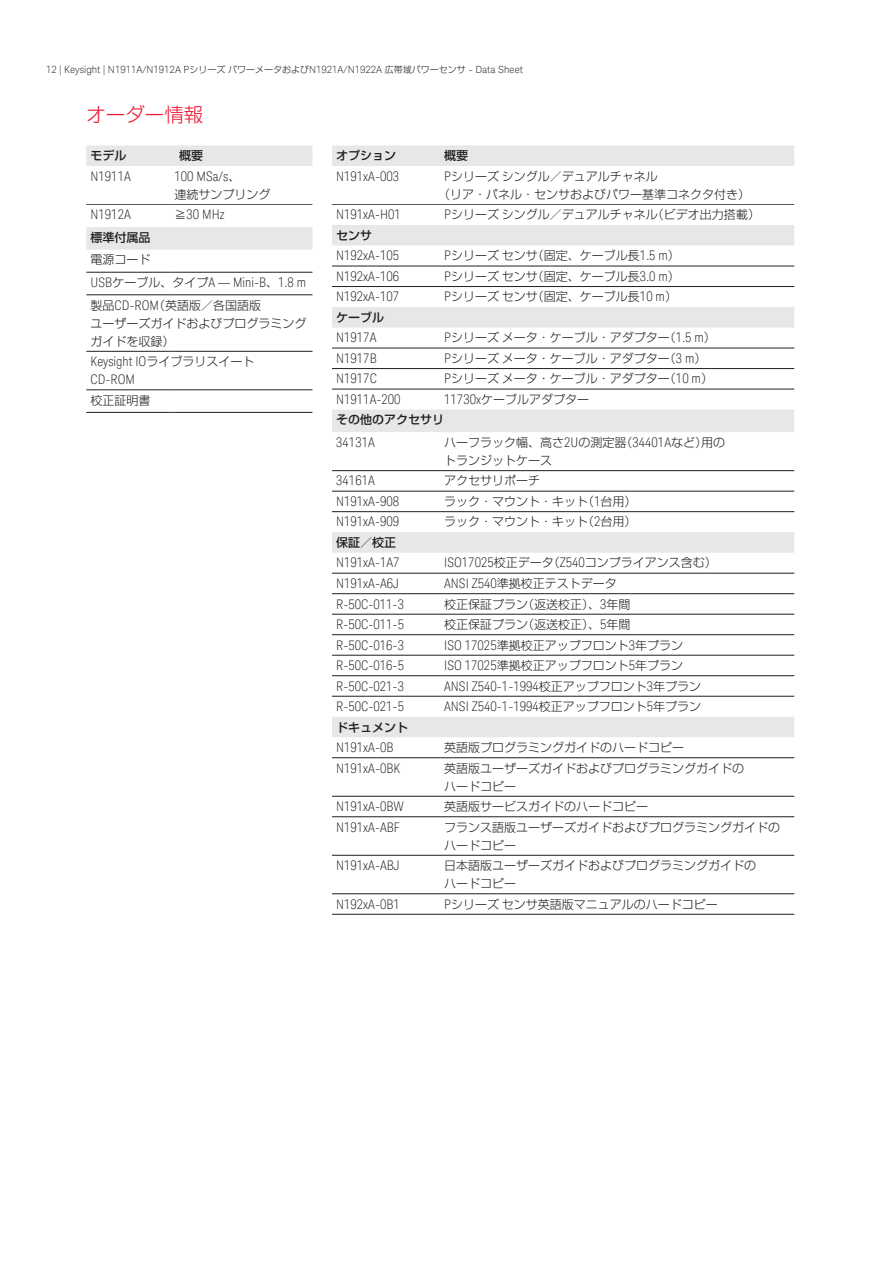
<style>
.page{position:relative;width:893px;height:1263px;background:#fff}
.page>*{position:absolute;margin:0;border:0;box-sizing:border-box;transform-origin:0 0}
.t1{font:300 19.5px "Shin Go Pro";color:#ed1a36}
.t2{font:300 condensed 13.2px/18px "Keysight Sans";color:#231f20}
.t3{font:300 12px/18px "Shin Go Pro";color:#231f20}
.t4{font:500 12px "Shin Go Pro";color:#231f20}
.t5{font:300 9.9px "Keysight Sans";color:#231f20}
.s1{font-family:"Shin Go Pro";font-size:9px}
.s2{font-family:"Shin Go Pro";font-stretch:normal;font-size:12px}
.s3{font-family:"Keysight Sans";font-stretch:condensed;font-size:13.2px}
</style>
<div class="page">
<svg style="left:332px;top:145px;width:462px;height:592px"></svg>
<hr style="left:332px;top:204px;width:108px;height:1px;background:#57585a">
<hr style="left:440px;top:204px;width:354px;height:1px;background:#57585a">
<hr style="left:332px;top:266px;width:108px;height:1px;background:#231f20">
<hr style="left:440px;top:266px;width:354px;height:1px;background:#231f20">
<hr style="left:332px;top:286px;width:108px;height:1px;background:#231f20">
<hr style="left:440px;top:286px;width:354px;height:1px;background:#231f20">
<hr style="left:332px;top:348px;width:108px;height:1px;background:#231f20">
<hr style="left:440px;top:348px;width:354px;height:1px;background:#231f20">
<hr style="left:332px;top:368px;width:108px;height:1px;background:#231f20">
<hr style="left:440px;top:368px;width:354px;height:1px;background:#231f20">
<hr style="left:332px;top:389px;width:108px;height:1px;background:#231f20">
<hr style="left:440px;top:389px;width:354px;height:1px;background:#231f20">
<hr style="left:332px;top:470px;width:108px;height:1px;background:#231f20">
<hr style="left:440px;top:470px;width:354px;height:1px;background:#231f20">
<hr style="left:332px;top:491px;width:108px;height:1px;background:#231f20">
<hr style="left:440px;top:491px;width:354px;height:1px;background:#231f20">
<hr style="left:332px;top:511px;width:108px;height:1px;background:#231f20">
<hr style="left:440px;top:511px;width:354px;height:1px;background:#231f20">
<hr style="left:332px;top:573px;width:108px;height:1px;background:#231f20">
<hr style="left:440px;top:573px;width:354px;height:1px;background:#231f20">
<hr style="left:332px;top:593px;width:108px;height:1px;background:#231f20">
<hr style="left:440px;top:593px;width:354px;height:1px;background:#231f20">
<hr style="left:332px;top:614px;width:108px;height:1px;background:#231f20">
<hr style="left:440px;top:614px;width:354px;height:1px;background:#231f20">
<hr style="left:332px;top:634px;width:108px;height:1px;background:#231f20">
<hr style="left:440px;top:634px;width:354px;height:1px;background:#231f20">
<hr style="left:332px;top:655px;width:108px;height:1px;background:#231f20">
<hr style="left:440px;top:655px;width:354px;height:1px;background:#231f20">
<hr style="left:332px;top:675px;width:108px;height:1px;background:#231f20">
<hr style="left:440px;top:675px;width:354px;height:1px;background:#231f20">
<hr style="left:332px;top:696px;width:108px;height:1px;background:#231f20">
<hr style="left:440px;top:696px;width:354px;height:1px;background:#231f20">
<hr style="left:332px;top:757px;width:108px;height:1px;background:#231f20">
<hr style="left:440px;top:757px;width:354px;height:1px;background:#231f20">
<hr style="left:332px;top:796px;width:108px;height:1px;background:#231f20">
<hr style="left:440px;top:796px;width:354px;height:1px;background:#231f20">
<hr style="left:332px;top:816px;width:108px;height:1px;background:#231f20">
<hr style="left:440px;top:816px;width:354px;height:1px;background:#231f20">
<hr style="left:332px;top:855px;width:108px;height:1px;background:#231f20">
<hr style="left:440px;top:855px;width:354px;height:1px;background:#231f20">
<hr style="left:332px;top:893px;width:108px;height:1px;background:#231f20">
<hr style="left:440px;top:893px;width:354px;height:1px;background:#231f20">
<hr style="left:332px;top:914px;width:108px;height:1px;background:#231f20">
<hr style="left:440px;top:914px;width:354px;height:1px;background:#231f20">
<hr style="left:86px;top:272px;width:84px;height:1px;background:#231f20">
<hr style="left:175px;top:272px;width:137px;height:1px;background:#231f20">
<hr style="left:86px;top:294px;width:84px;height:1px;background:#231f20">
<hr style="left:175px;top:294px;width:137px;height:1px;background:#231f20">
<hr style="left:86px;top:351px;width:84px;height:1px;background:#231f20">
<hr style="left:175px;top:351px;width:137px;height:1px;background:#231f20">
<hr style="left:86px;top:389px;width:84px;height:1px;background:#231f20">
<hr style="left:175px;top:389px;width:137px;height:1px;background:#231f20">
<svg style="left:86px;top:145px;width:226px;height:105px"></svg>
<hr style="left:175px;top:204px;width:137px;height:1px;background:#57585a">
<hr style="left:86px;top:412px;width:84px;height:1px;background:#231f20">
<hr style="left:175px;top:412px;width:137px;height:1px;background:#231f20">
<p class="t5" style="left:46px;top:63px;width:478px">12 | Keysight | N1911A/N1912A P<span class="s1">シリーズパワーメータおよび</span>N1921A/N1922A <span class="s1">広帯域パワーセンサ</span> - Data Sheet</p>
<h1 class="t1" style="left:86px;top:99px;width:119px">オーダー情報</h1>
<p class="t4" style="left:91px;top:146px;width:37px">モデル</p>
<p class="t4" style="left:179px;top:146px;width:25px">概要</p>
<p class="t2" style="left:91px;top:167px;width:42px">N1911A</p>
<p class="t2" style="left:175px;top:167px;width:67px">100 MSa/s<span class="s2">、</span></p>
<p class="t3" style="left:175px;top:184px;width:98px">連続サンプリング</p>
<p class="t2" style="left:91px;top:206px;width:42px">N1912A</p>
<p class="t2" style="left:175px;top:206px;width:51px"><span class="s2">≧</span>30 MHz</p>
<p class="t4" style="left:91px;top:227px;width:61px">標準付属品</p>
<p class="t3" style="left:91px;top:249px;width:61px">電源コード</p>
<p class="t2" style="left:91px;top:273px;width:217px">USB<span class="s2">ケーブル、タイプ</span>A <span class="s2">̶</span> Mini-B<span class="s2">、</span>1.8 m</p>
<p class="t3" style="left:91px;top:295px;width:217px">製品<span class="s3">CD-ROM</span>（英語版／各国語版<br>ユーザーズガイドおよびプログラミングガイドを収録）</p>
<p class="t2" style="left:91px;top:352px;width:165px">Keysight IO<span class="s2">ライブラリスイート<br></span>CD-ROM</p>
<p class="t3" style="left:91px;top:390px;width:61px">校正証明書</p>
<p class="t4" style="left:336px;top:146px;width:61px">オプション</p>
<p class="t4" style="left:444px;top:146px;width:25px">概要</p>
<p class="t2" style="left:336px;top:167px;width:64px">N191xA-003</p>
<p class="t3" style="left:438px;top:166px;width:313px;text-indent:6px"><span class="s3">P</span>シリーズシングル／デュアルチャネル<br>（リア・パネル・センサおよびパワー基準コネクタ付き）</p>
<p class="t2" style="left:336px;top:206px;width:66px">N191xA-H01</p>
<p class="t3" style="left:444px;top:204px;width:317px"><span class="s3">P</span>シリーズシングル／デュアルチャネル（ビデオ出力搭載）</p>
<p class="t4" style="left:336px;top:225px;width:37px">センサ</p>
<p class="t2" style="left:336px;top:247px;width:64px">N192xA-105</p>
<p class="t3" style="left:444px;top:245px;width:237px"><span class="s3">P</span>シリーズセンサ（固定、ケーブル長<span class="s3">1.5 m</span>）</p>
<p class="t2" style="left:336px;top:267px;width:64px">N192xA-106</p>
<p class="t3" style="left:444px;top:266px;width:237px"><span class="s3">P</span>シリーズセンサ（固定、ケーブル長<span class="s3">3.0 m</span>）</p>
<p class="t2" style="left:336px;top:288px;width:64px">N192xA-107</p>
<p class="t3" style="left:444px;top:286px;width:234px"><span class="s3">P</span>シリーズセンサ（固定、ケーブル長<span class="s3">10 m</span>）</p>
<p class="t4" style="left:336px;top:307px;width:49px">ケーブル</p>
<p class="t2" style="left:336px;top:329px;width:42px">N1917A</p>
<p class="t3" style="left:444px;top:327px;width:273px"><span class="s3">P</span>シリーズメータ・ケーブル・アダプター（<span class="s3">1.5 m</span>）</p>
<p class="t2" style="left:336px;top:349px;width:42px">N1917B</p>
<p class="t3" style="left:444px;top:348px;width:264px"><span class="s3">P</span>シリーズメータ・ケーブル・アダプター（<span class="s3">3 m</span>）</p>
<p class="t2" style="left:336px;top:370px;width:42px">N1917C</p>
<p class="t3" style="left:444px;top:368px;width:270px"><span class="s3">P</span>シリーズメータ・ケーブル・アダプター（<span class="s3">10 m</span>）</p>
<p class="t2" style="left:336px;top:390px;width:66px">N1911A-200</p>
<p class="t3" style="left:444px;top:389px;width:146px"><span class="s3">11730x</span>ケーブルアダプター</p>
<p class="t4" style="left:336px;top:410px;width:109px">その他のアクセサリ</p>
<p class="t2" style="left:336px;top:433px;width:40px">34131A</p>
<p class="t3" style="left:444px;top:432px;width:282px">ハーフラック幅、高さ<span class="s3">2U</span>の測定器（<span class="s3">34401A</span>など）用のトランジットケース</p>
<p class="t2" style="left:336px;top:472px;width:40px">34161A</p>
<p class="t3" style="left:444px;top:470px;width:97px">アクセサリポーチ</p>
<p class="t2" style="left:336px;top:492px;width:64px">N191xA-908</p>
<p class="t3" style="left:444px;top:491px;width:194px">ラック・マウント・キット（<span class="s3">1</span>台用）</p>
<p class="t2" style="left:336px;top:513px;width:64px">N191xA-909</p>
<p class="t3" style="left:444px;top:511px;width:194px">ラック・マウント・キット（<span class="s3">2</span>台用）</p>
<p class="t4" style="left:336px;top:533px;width:61px">保証／校正</p>
<p class="t2" style="left:336px;top:554px;width:65px">N191xA-1A7</p>
<p class="t3" style="left:444px;top:552px;width:274px"><span class="s3">ISO17025</span>校正データ（<span class="s3">Z540</span>コンプライアンス含む）</p>
<p class="t2" style="left:336px;top:574px;width:64px">N191xA-A6J</p>
<p class="t3" style="left:444px;top:573px;width:174px"><span class="s3">ANSI Z540</span>準拠校正テストデータ</p>
<p class="t2" style="left:336px;top:595px;width:69px">R-50C-011-3</p>
<p class="t3" style="left:444px;top:593px;width:188px">校正保証プラン（返送校正）、<span class="s3">3</span>年間</p>
<p class="t2" style="left:336px;top:615px;width:69px">R-50C-011-5</p>
<p class="t3" style="left:444px;top:614px;width:188px">校正保証プラン（返送校正）、<span class="s3">5</span>年間</p>
<p class="t2" style="left:336px;top:636px;width:69px">R-50C-016-3</p>
<p class="t3" style="left:444px;top:634px;width:240px"><span class="s3">ISO 17025</span>準拠校正アップフロント<span class="s3">3</span>年プラン</p>
<p class="t2" style="left:336px;top:656px;width:69px">R-50C-016-5</p>
<p class="t3" style="left:444px;top:655px;width:240px"><span class="s3">ISO 17025</span>準拠校正アップフロント<span class="s3">5</span>年プラン</p>
<p class="t2" style="left:336px;top:677px;width:69px">R-50C-021-3</p>
<p class="t2" style="left:444px;top:677px;width:258px">ANSI Z540-1-1994<span class="s2">校正アップフロント</span>3<span class="s2">年プラン</span></p>
<p class="t2" style="left:336px;top:697px;width:69px">R-50C-021-5</p>
<p class="t2" style="left:444px;top:697px;width:258px">ANSI Z540-1-1994<span class="s2">校正アップフロント</span>5<span class="s2">年プラン</span></p>
<p class="t4" style="left:336px;top:717px;width:73px">ドキュメント</p>
<p class="t2" style="left:336px;top:738px;width:59px">N191xA-0B</p>
<p class="t3" style="left:444px;top:737px;width:241px">英語版プログラミングガイドのハードコピー</p>
<p class="t2" style="left:336px;top:759px;width:66px">N191xA-0BK</p>
<p class="t3" style="left:444px;top:757px;width:301px">英語版ユーザーズガイドおよびプログラミングガイドのハードコピー</p>
<p class="t2" style="left:336px;top:797px;width:69px">N191xA-0BW</p>
<p class="t3" style="left:444px;top:796px;width:205px">英語版サービスガイドのハードコピー</p>
<p class="t2" style="left:336px;top:818px;width:65px">N191xA-ABF</p>
<p class="t3" style="left:444px;top:816px;width:337px">フランス語版ユーザーズガイドおよびプログラミングガイドのハードコピー</p>
<p class="t2" style="left:336px;top:856px;width:65px">N191xA-ABJ</p>
<p class="t3" style="left:444px;top:855px;width:313px">日本語版ユーザーズガイドおよびプログラミングガイドのハードコピー</p>
<p class="t2" style="left:336px;top:895px;width:65px">N192xA-0B1</p>
<p class="t3" style="left:444px;top:893px;width:275px"><span class="s3">P</span>シリーズセンサ英語版マニュアルのハードコピー</p>
</div>
